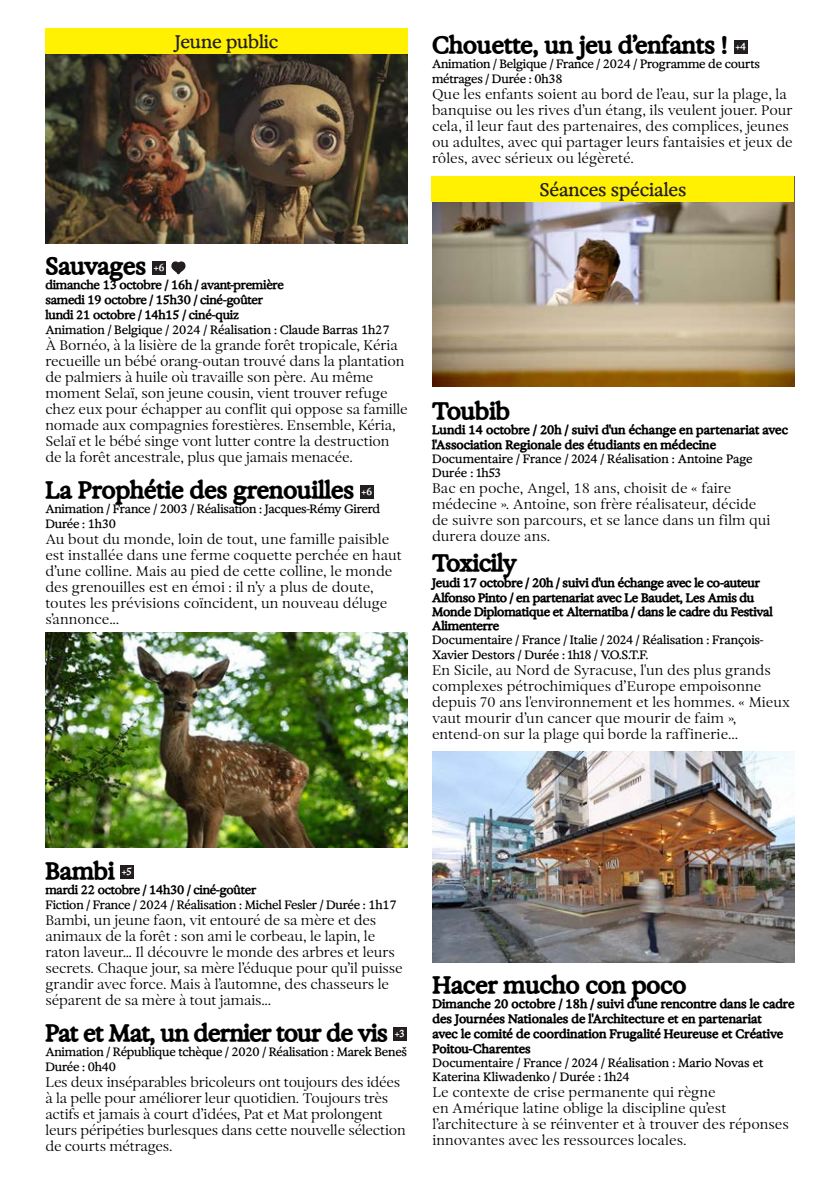
<style>
.page{position:relative;width:840px;height:1191px;background:#fff}
.page>*{position:absolute;margin:0;border:0;box-sizing:border-box;transform-origin:0 0}
.t1{font:23px "Exposure 40 Regular";color:#000002}
.t2{font:23px "Exposure 40 Regular";letter-spacing:-.02em;color:#000002}
.BANDEAU_IMAGE{font:18px "Exposure 10 Regular";letter-spacing:-.01em;color:#231f20}
.t3{font:14px/16px "Exposure+30";letter-spacing:-.005em;color:#000002}
.t4{font:12px/15px "Exposure 10 Regular";letter-spacing:-.015em;color:#000002}
.t5{font:12px/15px "Exposure 40 Regular";color:#000002}
.t6{font:12px "Exposure 30 Regular";letter-spacing:-.02em;color:#000002}
.t7{font:9.4px "Exposure 20 Regular";color:#fff}
.t8{font:9.2px "Exposure 20 Regular";color:#fff}
.s1{font-size:10px}
</style>
<div class="page">
<img style="left:432px;top:751px;width:362px;height:211px">
<img style="left:432px;top:202px;width:361px;height:185px">
<div style="left:431px;top:176px;width:362px;height:26px;background:#fff101"></div>
<div style="left:734px;top:40px;width:13px;height:13px;background:#231f20"></div>
<img style="left:45px;top:28px;width:363px;height:215px">
<div style="left:153px;top:261px;width:13px;height:13px;background:#231f20"></div>
<svg style="left:171px;top:261px;width:15px;height:14px"></svg>
<div style="left:360px;top:485px;width:13px;height:13px;background:#231f20"></div>
<img style="left:45px;top:632px;width:363px;height:215px">
<div style="left:120px;top:865px;width:14px;height:13px;background:#231f20"></div>
<div style="left:393px;top:1027px;width:13px;height:13px;background:#231f20"></div>
<div style="left:45px;top:28px;width:362px;height:26px;background:#fff101"></div>
<p class="BANDEAU_IMAGE" style="left:175px;top:28px;width:105px">Jeune public</p>
<p class="t1" style="left:45px;top:249px;width:102px">Sauvages</p>
<p class="t7" style="left:153px;top:260px;width:12px">+<span class="s1">6</span></p>
<p class="t6" style="left:45px;top:276px;width:240px">dimanche 13 octobre / 16h / avant-première</p>
<p class="t6" style="left:45px;top:291px;width:219px">samedi 19 octobre / 15h30 / ciné-goûter</p>
<p class="t6" style="left:45px;top:306px;width:195px">lundi 21 octobre / 14h15 / ciné-quiz</p>
<p class="t4" style="left:45px;top:322px;width:345px">Animation / Belgique / 2024 / Réalisation : Claude Barras 1h27</p>
<p class="t3" style="left:45px;top:337px;width:364px">À Bornéo, à la lisière de la grande forêt tropicale, Kéria recueille un bébé orang-outan trouvé dans la plantation de palmiers à huile où travaille son père. Au même moment Selaï, son jeune cousin, vient trouver refuge chez eux pour échapper au conflit qui oppose sa famille nomade aux compagnies forestières. Ensemble, Kéria, Selaï et le bébé singe vont lutter contre la destruction de la forêt ancestrale, plus que jamais menacée.</p>
<p class="t1" style="left:45px;top:473px;width:310px">La Prophétie des grenouilles</p>
<p class="t7" style="left:361px;top:484px;width:12px">+<span class="s1">6</span></p>
<p class="t4" style="left:45px;top:501px;width:336px">Animation / France / 2003 / Réalisation : Jacques-Rémy Girerd<br>Durée : 1h30</p>
<p class="t3" style="left:45px;top:531px;width:358px">Au bout du monde, loin de tout, une famille paisible est installée dans une ferme coquette perchée en haut d’une colline. Mais au pied de cette colline, le monde des grenouilles est en émoi : il n’y a plus de doute, toutes les prévisions coïncident, un nouveau déluge s’annonce...</p>
<p class="t1" style="left:432px;top:28px;width:297px">Chouette, un jeu d’enfants !</p>
<p class="t8" style="left:734px;top:40px;width:12px">+<span class="s1">4</span></p>
<p class="t4" style="left:432px;top:56px;width:329px">Animation / Belgique / France / 2024 / Programme de courts métrages / Durée : 0h38</p>
<p class="t3" style="left:432px;top:86px;width:362px">Que les enfants soient au bord de l’eau, sur la plage, la banquise ou les rives d’un étang, ils veulent jouer. Pour cela, il leur faut des partenaires, des complices, jeunes ou adultes, avec qui partager leurs fantaisies et jeux de rôles, avec sérieux ou légèreté.</p>
<p class="BANDEAU_IMAGE" style="left:539px;top:176px;width:148px">Séances spéciales</p>
<p class="t1" style="left:432px;top:394px;width:79px">Toubib</p>
<p class="t5" style="left:432px;top:422px;width:357px">Lundi 14 octobre / 20h / suivi d'un échange en partenariat avec l'Association Regionale des étudiants en médecine</p>
<p class="t4" style="left:432px;top:451px;width:322px;line-height:14px">Documentaire / France / 2024 / Réalisation : Antoine Page<br>Durée : 1h53</p>
<p class="t3" style="left:432px;top:480px;width:340px">Bac en poche, Angel, 18 ans, choisit de « faire médecine ». Antoine, son frère réalisateur, décide de suivre son parcours, et se lance dans un film qui durera douze ans.</p>
<p class="t1" style="left:432px;top:546px;width:86px">Toxicily</p>
<p class="t5" style="left:432px;top:575px;width:342px;line-height:14px">Jeudi 17 octobre / 20h / suivi d'un échange avec le co-auteur Alfonso Pinto / en partenariat avec Le Baudet, Les Amis du Monde Diplomatique et Alternatiba / dans le cadre du Festival Alimenterre</p>
<p class="t4" style="left:432px;top:631px;width:333px">Documentaire / France / Italie / 2024 / Réalisation : François-<br>Xavier Destors / Durée : 1h18 / V.O.S.T.F.</p>
<p class="t3" style="left:432px;top:661px;width:359px">En Sicile, au Nord de Syracuse, l'un des plus grands complexes pétrochimiques d’Europe empoisonne depuis 70 ans l'environnement et les hommes. « Mieux vaut mourir d’un cancer que mourir de faim »,</p>
<p class="t3" style="left:432px;top:725px;width:307px">entend-on sur la plage qui borde la raffinerie...</p>
<p class="t1" style="left:45px;top:853px;width:71px">Bambi</p>
<p class="t8" style="left:121px;top:865px;width:12px">+<span class="s1">5</span></p>
<p class="t6" style="left:45px;top:880px;width:212px">mardi 22 octobre / 14h30 / ciné-goûter</p>
<p class="t4" style="left:45px;top:896px;width:352px">Fiction / France / 2024 / Réalisation : Michel Fesler / Durée : 1h17</p>
<p class="t3" style="left:45px;top:911px;width:358px">Bambi, un jeune faon, vit entouré de sa mère et des animaux de la forêt : son ami le corbeau, le lapin, le raton laveur… Il découvre le monde des arbres et leurs secrets. Chaque jour, sa mère l’éduque pour qu’il puisse grandir avec force. Mais à l’automne, des chasseurs le séparent de sa mère à tout jamais...</p>
<p class="t2" style="left:45px;top:1015px;width:343px">Pat et Mat, un dernier tour de vis</p>
<p class="t8" style="left:394px;top:1027px;width:12px">+<span class="s1">3</span></p>
<p class="t4" style="left:45px;top:1043px;width:363px">Animation / République tchèque / 2020 / Réalisation : Marek Beneš<br>Durée : 0h40</p>
<p class="t3" style="left:45px;top:1073px;width:361px">Les deux inséparables bricoleurs ont toujours des idées à la pelle pour améliorer leur quotidien. Toujours très actifs et jamais à court d’idées, Pat et Mat prolongent leurs péripéties burlesques dans cette nouvelle sélection de courts métrages.</p>
<p class="t1" style="left:432px;top:967px;width:255px">Hacer mucho con poco</p>
<p class="t5" style="left:432px;top:995px;width:363px">Dimanche 20 octobre / 18h / suivi d'une rencontre dans le cadre des Journées Nationales de l'Architecture et en partenariat<br>avec le comité de coordination Frugalité Heureuse et Créative Poitou-Charentes</p>
<p class="t4" style="left:432px;top:1055px;width:332px;line-height:14px">Documentaire / France / 2024 / Réalisation : Mario Novas et<br>Katerina Kliwadenko / Durée : 1h24</p>
<p class="t3" style="left:432px;top:1083px;width:358px">Le contexte de crise permanente qui règne<br>en Amérique latine oblige la discipline qu’est l’architecture à se réinventer et à trouver des réponses innovantes avec les ressources locales.</p>
</div>
